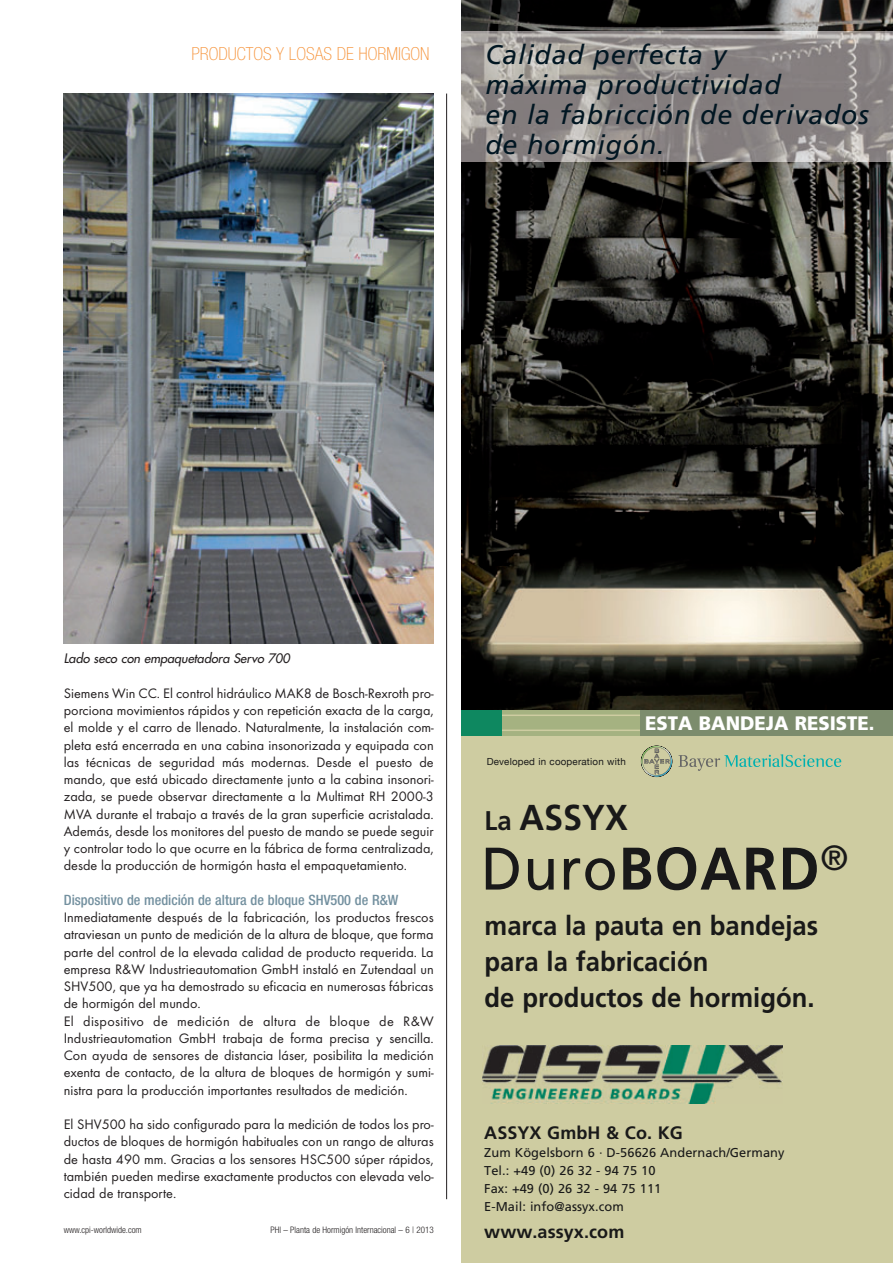
<style>
.page{position:relative;width:893px;height:1263px;background:#fff}
.page>*{position:absolute;margin:0;border:0;box-sizing:border-box;transform-origin:0 0}
.t1{font:700 60px "Frutiger";letter-spacing:.02em;color:#191919;scale:.95 1}
.t2{font:700 36px "Frutiger";color:#191919;scale:.95 1}
.t3{font:italic 27px/30px "Frutiger";letter-spacing:.025em;color:#011622}
.t4{font:700 27px/36px "Frutiger";color:#191919;scale:.95 1}
.t5{font:900 19.5px "Frutiger";color:#fff;scale:.95 1}
.t6{font:700 18px "Frutiger";letter-spacing:.005em;color:#191919}
.t7{font:100 condensed 18px "Helvetica Neue";color:#f69238}
.t8{font:14.25px/17.2px "Futura T";color:#231f20;text-align:justify}
.t9{font:500 condensed 14.25px "Helvetica Neue";color:#73909f}
.t10{font:12.9px/18px "Frutiger";letter-spacing:.005em;color:#191919}
.t11{font:italic 12.75px "Futura";color:#231f20}
.t12{font:9.75px "Helvetica Neue";letter-spacing:.02em;color:#191919}
.t13{font:300 condensed 9px "Helvetica Neue";color:#231f20}
.s1{font-size:27px}
.s2{font-weight:400}
</style>
<div class="page">
<img style="left:64px;top:94px;width:370px;height:549px">
<hr style="left:446px;top:94px;width:1px;height:1105px;background:#231f20">
<div style="left:462px;top:730px;width:431px;height:533px;background:#cecca1"></div>
<img style="left:462px;top:0;width:431px;height:710px">
<svg style="left:641px;top:745px;width:31px;height:32px"></svg>
<svg style="left:678px;top:754px;width:163px;height:17px"></svg>
<img style="left:483px;top:1045px;width:299px;height:59px">
<div style="left:501px;top:710px;width:139px;height:26px;background:#a5b281"></div>
<hr style="left:501px;top:714px;width:139px;height:2px;background:#cecca1">
<hr style="left:501px;top:729px;width:139px;height:2px;background:#cecca1">
<div style="left:462px;top:710px;width:40px;height:26px;background:#0e8860"></div>
<div style="left:640px;top:710px;width:253px;height:26px;background:#7c8c6d"></div>
<img style="left:462px;top:32px;width:431px;height:130px">
<p class="t7" style="left:192px;top:47px;width:239px">PRODUCTOS Y LOSAS DE HORMIGON</p>
<h3 class="t3" style="left:485px;top:41px;width:385px">Calidad perfecta y<br>máxima productividad<br>en la fabricción de derivados de hormigón.</h3>
<p class="t11" style="left:64px;top:652px;width:230px">Lado seco con empaquetadora Servo 700</p>
<p class="t8" style="left:64px;top:686px;width:371px">Siemens Win CC. El control hidráulico MAK8 de Bosch-Rexroth pro&shy;porciona movimientos rápidos y con repetición exacta de la carga, el molde y el carro de llenado. Naturalmente, la instalación com&shy;pleta está encerrada en una cabina insonorizada y equipada con las técnicas de seguridad más modernas. Desde el puesto de mando, que está ubicado directamente junto a la cabina insonori&shy;zada, se puede observar directamente a la Multimat RH 2000-3<br>MVA durante el trabajo a través de la gran superficie acristalada.<br>Además, desde los monitores del puesto de mando se puede seguir y controlar todo lo que ocurre en la fábrica de forma centralizada, desde la producción de hormigón hasta el empaquetamiento.</p>
<p class="t9" style="left:64px;top:895px;width:336px">Dispositivo de medición de altura de bloque SHV500 de R&amp;W</p>
<p class="t8" style="left:64px;top:910px;width:371px;text-align:left">Inmediatamente después de la fabricación, los productos frescos atraviesan un punto de medición de la altura de bloque, que forma parte del control de la elevada calidad de producto requerida. La empresa R&amp;W Industrieautomation GmbH instaló en Zutendaal un SHV500, que ya ha demostrado su eficacia en numerosas fábricas de hormigón del mundo.<br>El dispositivo de medición de altura de bloque de R&amp;W Industrieautomation GmbH trabaja de forma precisa y sencilla.<br>Con ayuda de sensores de distancia láser, posibilita la medición exenta de contacto, de la altura de bloques de hormigón y sumi&shy;nistra para la producción importantes resultados de medición.</p>
<p class="t8" style="left:64px;top:1117px;width:371px">El SHV500 ha sido configurado para la medición de todos los pro&shy;ductos de bloques de hormigón habituales con un rango de alturas de hasta 490 mm. Gracias a los sensores HSC500 súper rápidos, también pueden medirse exactamente productos con elevada velo&shy;cidad de transporte.</p>
<p class="t13" style="left:64px;top:1226px;width:79px">www.cpi-worldwide.com</p>
<p class="t13" style="left:270px;top:1226px;width:165px">PHI – Planta de Hormigón Internacional – 6 | 2013</p>
<h3 class="t5" style="left:645px;top:715px;width:243px">ESTA BANDEJA RESISTE.</h3>
<p class="t12" style="left:487px;top:756px;width:140px">Developed in cooperation with</p>
<h2 class="t2" style="left:485px;top:802px;width:152px"><span class="s1">La</span> ASSYX</h2>
<h1 class="t1" style="left:481px;top:844px;width:388px"><span class="s2">Duro</span>BOARD<sup>®</sup></h1>
<h3 class="t4" style="left:485px;top:909px;width:353px">marca la pauta en bandejas para la fabricación<br>de productos de hormigón.</h3>
<p class="t6" style="left:484px;top:1125px;width:200px">ASSYX GmbH &amp; Co. KG</p>
<p class="t10" style="left:484px;top:1144px;width:302px">Zum Kögelsborn 6 · D-56626 Andernach/Germany<br>Tel.: +49 (0) 26 32 - 94 75 10<br>Fax: +49 (0) 26 32 - 94 75 111<br>E-Mail: info@assyx.com</p>
<p class="t6" style="left:484px;top:1224px;width:142px">www.assyx.com</p>
</div>
